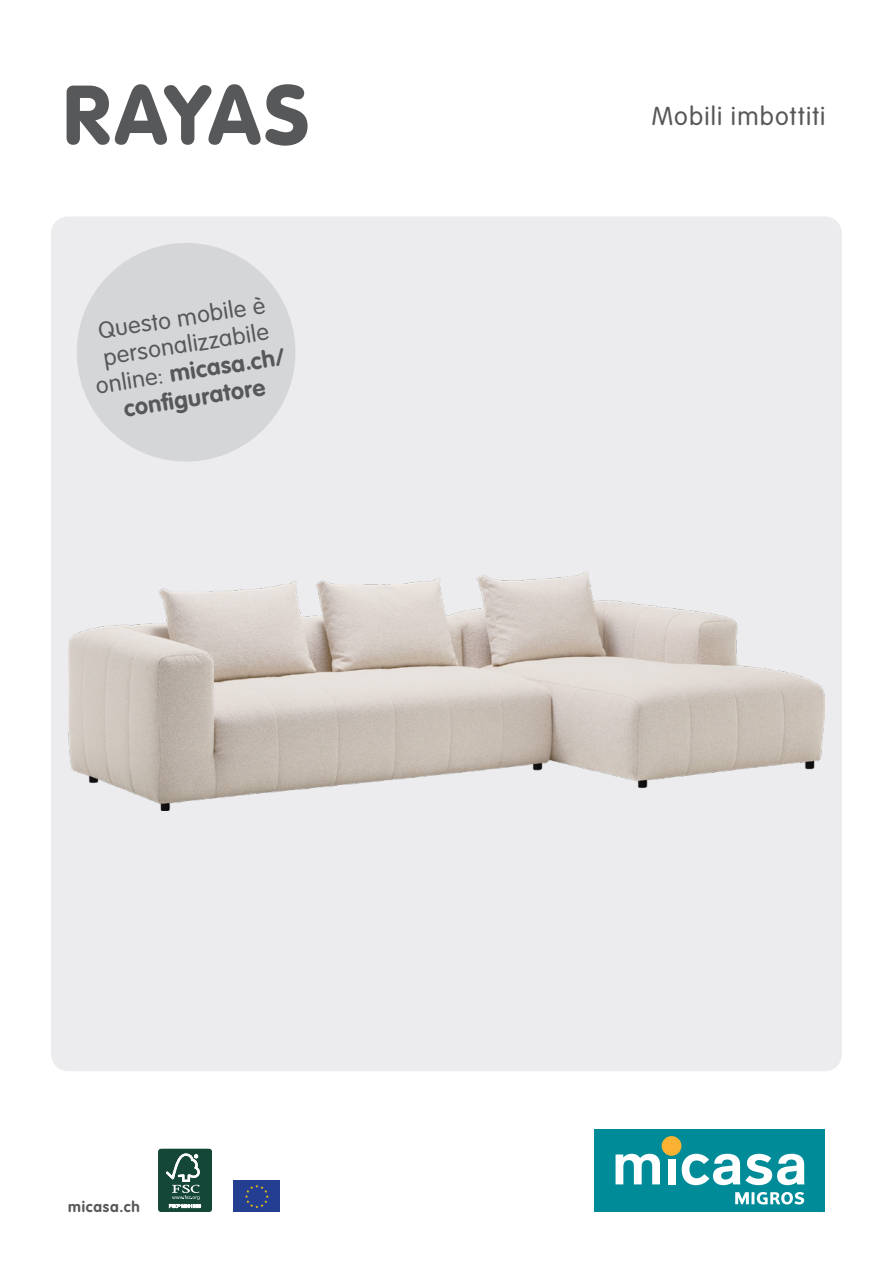
<style>
.page{position:relative;width:893px;height:1263px;background:#fff}
.page>*{position:absolute;margin:0;border:0;box-sizing:border-box;transform-origin:0 0}
.t1{font:900 82.5px "VAG Rounded Std";letter-spacing:.015em;color:#57585a}
.t2{font:300 25.5px "VAG Rounded Std";letter-spacing:.045em;color:#57585a}
.t3{font:300 23.25px/27px "VAG Rounded Std";color:#57585a;text-align:center}
.t4{font:700 15px "VAG Rounded Std";letter-spacing:.055em;color:#57585a}
.s1{font-weight:700}
</style>
<div class="page">
<div style="left:51px;top:216px;width:791px;height:855px;background:#ececee;border-radius:17px"></div>
<div style="left:595px;top:1129px;width:230px;height:83px;background:#008b99"></div>
<svg style="left:735px;top:1192px;width:69px;height:12px"></svg>
<svg style="left:616px;top:1154px;width:44px;height:30px"></svg>
<div style="left:662px;top:1136px;width:19px;height:20px;background:#fbb131;border-radius:50%"></div>
<div style="left:667px;top:1159px;width:8px;height:25px;background:#fff"></div>
<svg style="left:682px;top:1154px;width:122px;height:31px"></svg>
<div style="left:234px;top:1181px;width:46px;height:31px;background:#243e91"></div>
<svg style="left:245px;top:1184px;width:24px;height:24px"></svg>
<img style="left:68px;top:571px;width:757px;height:239px">
<svg style="left:77px;top:243px;width:219px;height:219px;fill:#d5d6d8"></svg>
<div style="left:158px;top:1149px;width:54px;height:63px;background:#144737;border-radius:3px"></div>
<div style="left:158px;top:1149px;width:54px;height:63px;border:1px solid #144737;border-radius:3px"></div>
<svg style="left:166px;top:1153px;width:35px;height:55px"></svg>
<h1 class="t1" style="left:63px;top:65px;width:247px">RAYAS</h1>
<p class="t3" style="left:85px;top:320px;width:193px;rotate:-9deg">Questo mobile è personalizzabile online: <span class="s1">micasa.ch/ confi guratore</span></p>
<p class="t4" style="left:68px;top:1198px;width:73px">micasa.ch</p>
<p class="t2" style="left:652px;top:102px;width:175px">Mobili imbottiti</p>
</div>
